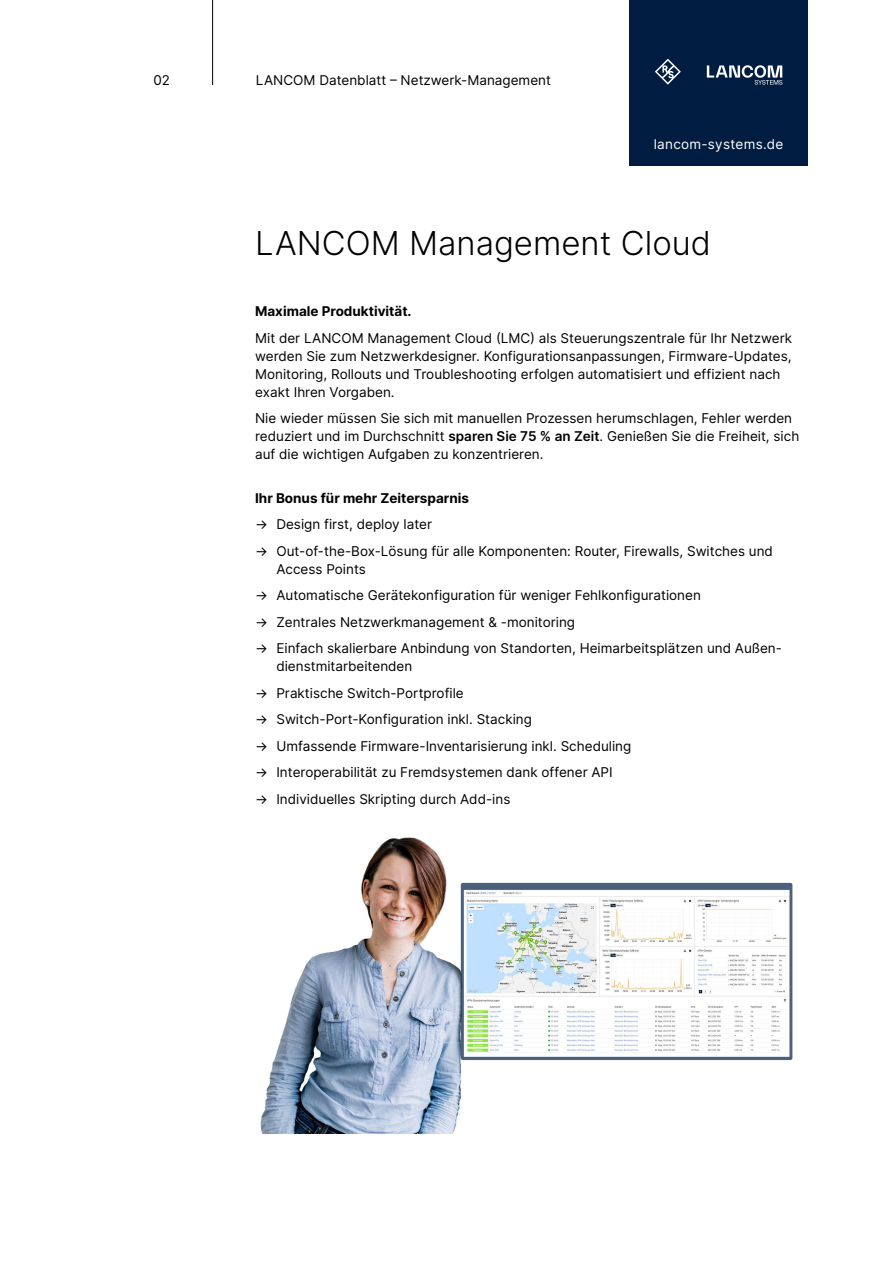
<style>
.page{position:relative;width:893px;height:1263px;background:#fff}
.page>*{position:absolute;margin:0;border:0;box-sizing:border-box;transform-origin:0 0}
.t1{font:300 33px "Inter";color:#000}
.t2{font:13.5px/18px "Inter";color:#000}
.t3{font:700 13.5px "Inter";color:#000}
.t4{font:13.5px "Inter";letter-spacing:.02em;color:#fff}
.s1{font-weight:600}
</style>
<div class="page">
<div style="left:629px;top:0;width:179px;height:166px;background:#001d41"></div>
<hr style="left:212px;top:0;width:1px;height:85px;background:#000">
<svg style="left:655px;top:59px;width:26px;height:26px"></svg>
<svg style="left:707px;top:65px;width:75px;height:20px"></svg>
<img style="left:260px;top:837px;width:533px;height:296px">
<p class="t2" style="left:153px;top:71px;width:18px">02</p>
<p class="t2" style="left:256px;top:71px;width:297px">LANCOM Datenblatt – Netzwerk-Management</p>
<p class="t4" style="left:654px;top:134px;width:131px">lancom-systems.de</p>
<h1 class="t1" style="left:255px;top:220px;width:458px">LANCOM Management Cloud</h1>
<p class="t3" style="left:255px;top:301px;width:158px">Maximale Produktivität.</p>
<p class="t2" style="left:255px;top:329px;width:538px">Mit der LANCOM Management Cloud (LMC) als Steuerungszentrale für Ihr Netzwerk werden Sie zum Netzwerkdesigner. Konfigurationsanpassungen, Firmware-Updates, Monitoring, Rollouts und Troubleshooting erfolgen automatisiert und effizient nach exakt Ihren Vorgaben.</p>
<p class="t2" style="left:255px;top:409px;width:546px">Nie wieder müssen Sie sich mit manuellen Prozessen herumschlagen, Fehler werden reduziert und im Durchschnitt <span class="s1">sparen Sie 75 % an Zeit</span>. Genießen Sie die Freiheit, sich auf die wichtigen Aufgaben zu konzentrieren.</p>
<p class="t3" style="left:255px;top:488px;width:215px">Ihr Bonus für mehr Zeitersparnis</p>
<p class="t2" style="left:255px;top:515px;width:178px">→ Design first, deploy later</p>
<p class="t2" style="left:276px;top:542px;width:498px;text-indent:-21px">→ Out-of-the-Box-Lösung für alle Komponenten: Router, Firewalls, Switches und<br>Access Points</p>
<p class="t2" style="left:255px;top:586px;width:447px">→ Automatische Gerätekonfiguration für weniger Fehlkonfigurationen</p>
<p class="t2" style="left:255px;top:613px;width:322px">→ Zentrales Netzwerkmanagement &amp; -monitoring</p>
<p class="t2" style="left:276px;top:639px;width:507px;text-indent:-21px">→ Einfach skalierbare Anbindung von Standorten, Heimarbeitsplätzen und Außen&shy;dienstmitarbeitenden</p>
<p class="t2" style="left:255px;top:684px;width:210px">→ Praktische Switch-Portprofile</p>
<p class="t2" style="left:255px;top:710px;width:278px">→ Switch-Port-Konfiguration inkl. Stacking</p>
<p class="t2" style="left:255px;top:737px;width:378px">→ Umfassende Firmware-Inventarisierung inkl. Scheduling</p>
<p class="t2" style="left:255px;top:763px;width:359px">→ Interoperabilität zu Fremdsystemen dank offener API</p>
<p class="t2" style="left:255px;top:790px;width:257px">→ Individuelles Skripting durch Add-ins</p>
</div>
